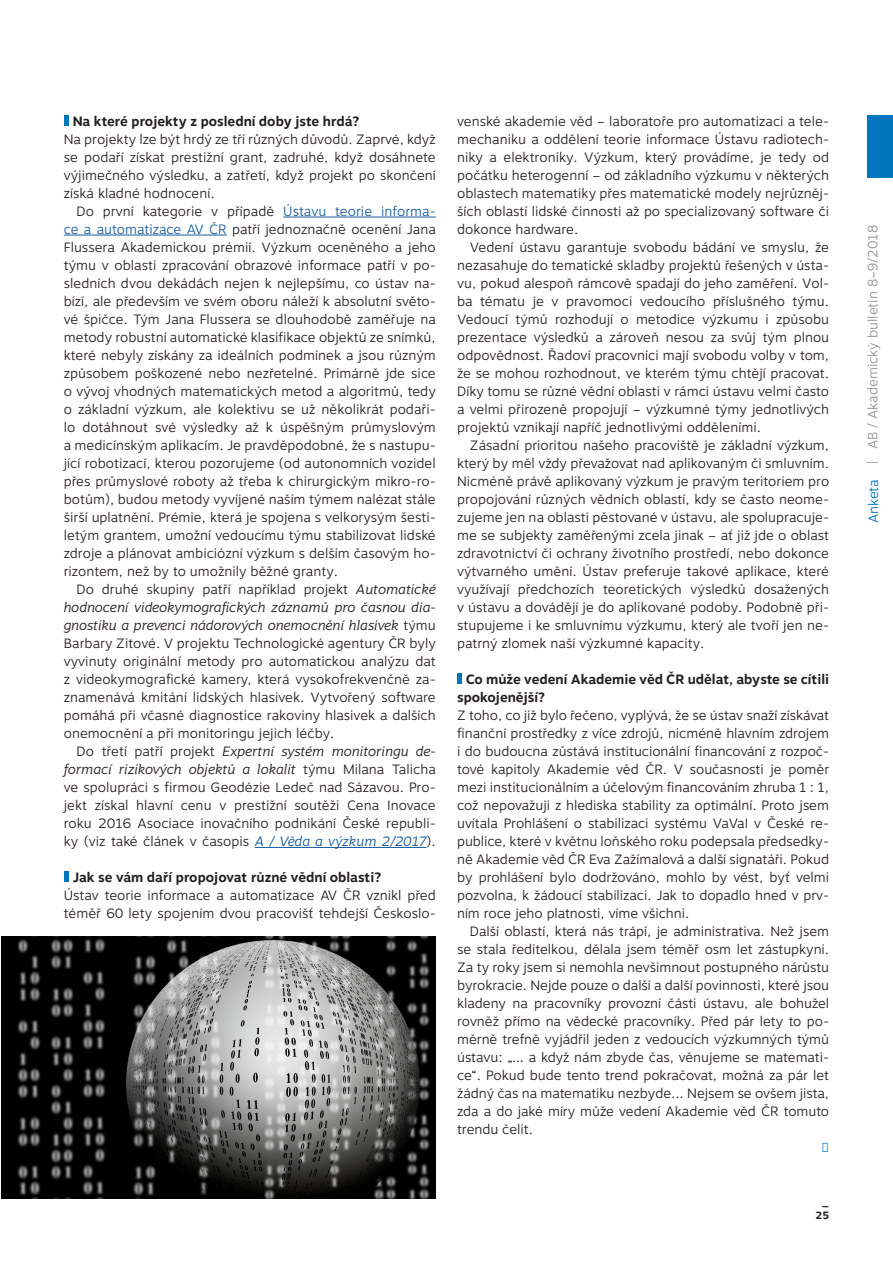
<style>
.page{position:relative;width:893px;height:1263px;background:#fff}
.page>*{position:absolute;margin:0;border:0;box-sizing:border-box;transform-origin:0 0}
.Otázka{font:300 13.5px/18px "Motiva Sans";color:#231f20;text-align:justify}
.Otázka-2{font:700 13.5px/18px "Motiva Sans";color:#231f20}
.t1{font:300 13.5px "Motiva Sans";color:#939598}
.t2{font:300 13.5px "Motiva Sans";color:#0076be}
.t3{font:700 10.5px/12.6px "Motiva Sans";color:#231f20;text-align:center}
.s1{color:#175d9e}
.s2{font-style:italic}
.s3{font-style:italic;color:#175d9e}
</style>
<div class="page">
<hr style="left:283px;top:217px;width:153px;height:1px;background:#175d9e">
<hr style="left:64px;top:235px;width:163px;height:1px;background:#175d9e">
<hr style="left:255px;top:847px;width:171px;height:1px;background:#175d9e">
<hr style="left:64px;top:115px;width:4px;height:11px;background:#0076be">
<hr style="left:64px;top:871px;width:4px;height:11px;background:#0076be">
<div style="left:457px;top:673px;width:5px;height:11px;background:#0076be"></div>
<img style="left:1px;top:936px;width:435px;height:262px">
<div style="left:867px;top:116px;width:26px;height:62px;background:#0076be"></div>
<p class="Otázka-2" style="left:73px;top:113px;width:288px">Na které projekty z poslední doby jste hrdá?</p>
<p class="Otázka" style="left:64px;top:130px;width:374px">Na projekty lze být hrdý ze tří různých důvodů. Zaprvé, když se podaří získat prestižní grant, zadruhé, když dosáhnete výjimečného výsledku, a zatřetí, když projekt po skončení získá kladné hodnocení.</p>
<p class="Otázka" style="left:64px;top:202px;width:374px;text-indent:13px">Do první kategorie v případě <span class="s1">Ústavu teorie informa&shy;ce a automatizace AV ČR</span> patří jednoznačně ocenění Jana Flussera Akademickou prémií. Výzkum oceněného a jeho týmu v oblasti zpracování obrazové informace patří v po&shy;sledních dvou dekádách nejen k nejlepšímu, co ústav na&shy;bízí, ale především ve svém oboru náleží k absolutní světo&shy;vé špičce. Tým Jana Flussera se dlouhodobě zaměřuje na metody robustní automatické klasifikace objektů ze snímků, které nebyly získány za ideálních podmínek a jsou různým způsobem poškozené nebo nezřetelné. Primárně jde sice o vývoj vhodných matematických metod a algoritmů, tedy o základní výzkum, ale kolektivu se už několikrát podaři&shy;lo dotáhnout své výsledky až k úspěšným průmyslovým a medicínským aplikacím. Je pravděpodobné, že s nastupu&shy;jící robotizací, kterou pozorujeme (od autonomních vozidel přes průmyslové roboty až třeba k chirurgickým mikro-ro&shy;botům), budou metody vyvíjené naším týmem nalézat stále širší uplatnění. Prémie, která je spojena s velkorysým šesti&shy;letým grantem, umožní vedoucímu týmu stabilizovat lidské zdroje a plánovat ambiciózní výzkum s delším časovým ho&shy;rizontem, než by to umožnily běžné granty.</p>
<p class="Otázka" style="left:64px;top:580px;width:374px;text-indent:13px">Do druhé skupiny patří například projekt <span class="s2">Automatické hodnocení videokymografických záznamů pro časnou dia&shy;gnostiku a prevenci nádorových onemocnění hlasivek</span> týmu Barbary Zitové. V projektu Technologické agentury ČR byly vyvinuty originální metody pro automatickou analýzu dat z videokymografické kamery, která vysokofrekvenčně za&shy;znamenává kmitání lidských hlasivek. Vytvořený software pomáhá při včasné diagnostice rakoviny hlasivek a dalších onemocnění a při monitoringu jejich léčby.</p>
<p class="Otázka" style="left:64px;top:742px;width:374px;text-indent:13px">Do třetí patří projekt <span class="s2">Expertní systém monitoringu de&shy;formací rizikových objektů a lokalit</span> týmu Milana Talicha ve spolupráci s firmou Geodézie Ledeč nad Sázavou. Pro&shy;jekt získal hlavní cenu v prestižní soutěži Cena Inovace roku 2016 Asociace inovačního podnikání České republi&shy;ky (viz také článek v časopis <span class="s3">A / Věda a výzkum 2/2017</span>).</p>
<p class="Otázka-2" style="left:73px;top:869px;width:310px">Jak se vám daří propojovat různé vědní oblasti?</p>
<p class="Otázka" style="left:64px;top:886px;width:374px">Ústav teorie informace a automatizace AV ČR vznikl před téměř 60 lety spojením dvou pracovišť tehdejší Českoslo-</p>
<p class="Otázka" style="left:457px;top:112px;width:374px">venské akademie věd – laboratoře pro automatizaci a tele&shy;mechaniku a oddělení teorie informace Ústavu radiotech&shy;niky a elektroniky. Výzkum, který provádíme, je tedy od počátku heterogenní – od základního výzkumu v některých oblastech matematiky přes matematické modely nejrůzněj&shy;ších oblastí lidské činnosti až po specializovaný software či dokonce hardware.</p>
<p class="Otázka" style="left:457px;top:238px;width:374px;text-indent:13px">Vedení ústavu garantuje svobodu bádání ve smyslu, že nezasahuje do tematické skladby projektů řešených v ústa&shy;vu, pokud alespoň rámcově spadají do jeho zaměření. Vol&shy;ba tématu je v pravomoci vedoucího příslušného týmu.<br>Vedoucí týmů rozhodují o metodice výzkumu i způsobu prezentace výsledků a zároveň nesou za svůj tým plnou odpovědnost. Řadoví pracovníci mají svobodu volby v tom, že se mohou rozhodnout, ve kterém týmu chtějí pracovat.<br>Díky tomu se různé vědní oblasti v rámci ústavu velmi často a velmi přirozeně propojují – výzkumné týmy jednotlivých projektů vznikají napříč jednotlivými odděleními.</p>
<p class="Otázka" style="left:457px;top:436px;width:374px;text-indent:13px">Zásadní prioritou našeho pracoviště je základní výzkum, který by měl vždy převažovat nad aplikovaným či smluvním.<br>Nicméně právě aplikovaný výzkum je pravým teritoriem pro propojování různých vědních oblastí, kdy se často neome&shy;zujeme jen na oblasti pěstované v ústavu, ale spolupracuje&shy;me se subjekty zaměřenými zcela jinak – ať již jde o oblast zdravotnictví či ochrany životního prostředí, nebo dokonce výtvarného umění. Ústav preferuje takové aplikace, které využívají předchozích teoretických výsledků dosažených v ústavu a dovádějí je do aplikované podoby. Podobně při&shy;stupujeme i ke smluvnímu výzkumu, který ale tvoří jen ne&shy;patrný zlomek naší výzkumné kapacity.</p>
<p class="Otázka-2" style="left:457px;top:671px;width:374px;text-indent:9px">Co může vedení Akademie věd ČR udělat, abyste se cítili spokojenější?</p>
<p class="Otázka" style="left:457px;top:706px;width:374px">Z toho, co již bylo řečeno, vyplývá, že se ústav snaží získávat finanční prostředky z více zdrojů, nicméně hlavním zdrojem i do budoucna zůstává institucionální financování z rozpoč&shy;tové kapitoly Akademie věd ČR. V současnosti je poměr mezi institucionálním a účelovým financováním zhruba 1 : 1, což nepovažuji z hlediska stability za optimální. Proto jsem uvítala Prohlášení o stabilizaci systému VaVaI v České re&shy;publice, které v květnu loňského roku podepsala předsedky&shy;ně Akademie věd ČR Eva Zažímalová a další signatáři. Pokud by prohlášení bylo dodržováno, mohlo by vést, byť velmi pozvolna, k žádoucí stabilizaci. Jak to dopadlo hned v prv&shy;ním roce jeho platnosti, víme všichni.</p>
<p class="Otázka" style="left:457px;top:922px;width:374px;text-indent:13px">Další oblastí, která nás trápí, je administrativa. Než jsem se stala ředitelkou, dělala jsem téměř osm let zástupkyni.<br>Za ty roky jsem si nemohla nevšimnout postupného nárůstu byrokracie. Nejde pouze o další a další povinnosti, které jsou kladeny na pracovníky provozní části ústavu, ale bohužel rovněž přímo na vědecké pracovníky. Před pár lety to po&shy;měrně trefně vyjádřil jeden z vedoucích výzkumných týmů ústavu: „… a když nám zbyde čas, věnujeme se matemati&shy;ce“. Pokud bude tento trend pokračovat, možná za pár let žádný čas na matematiku nezbyde... Nejsem se ovšem jista, zda a do jaké míry může vedení Akademie věd ČR tomuto trendu čelit.</p>
<p class="t3" style="left:816px;top:1196px;width:15px">_<br>25</p>
<p class="t1" style="left:863px;top:464px;width:241px;rotate:-90deg">| AB / Akademický bulletin 8–9/2018</p>
<p class="t2" style="left:863px;top:523px;width:46px;rotate:-90deg">Anketa</p>
</div>
